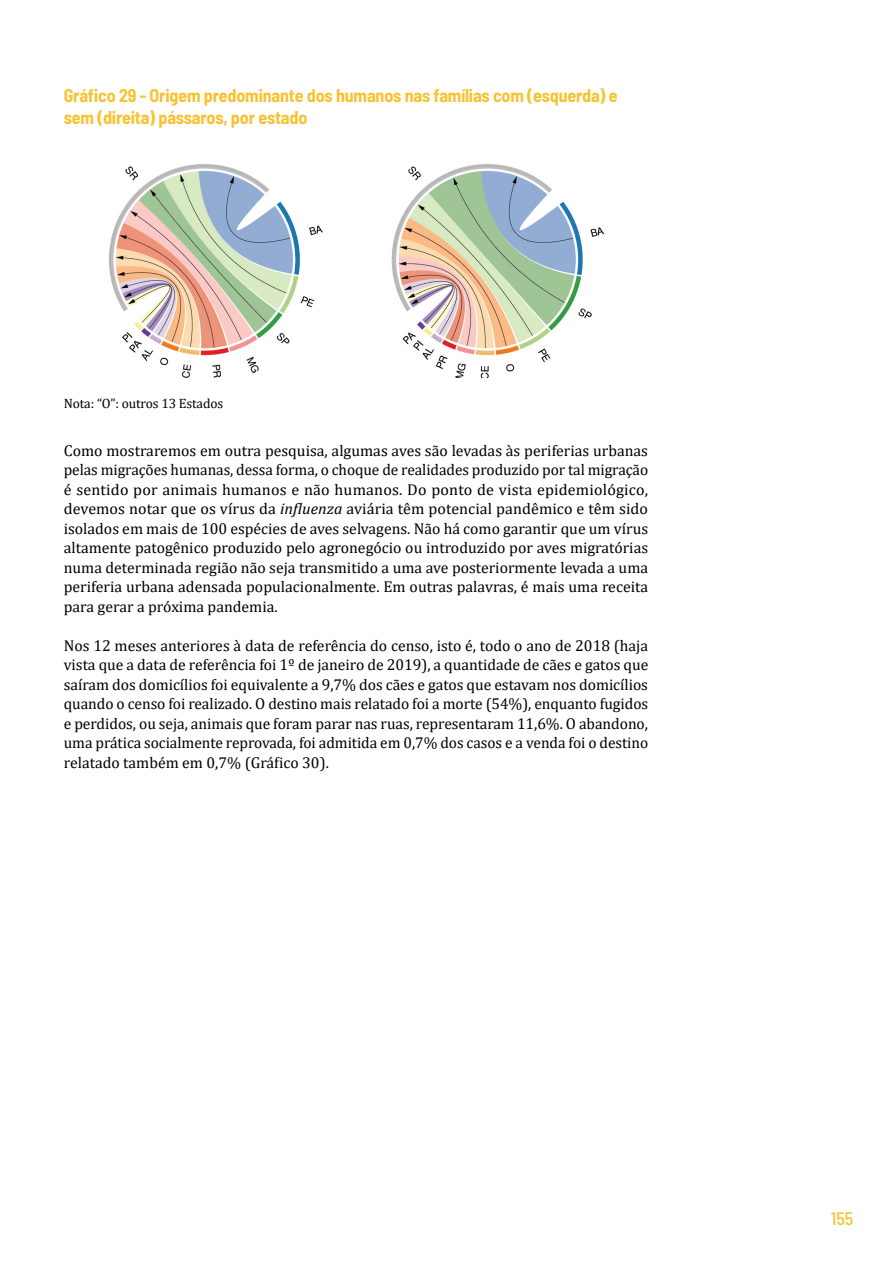
<style>
.page{position:relative;width:893px;height:1263px;background:#fff}
.page>*{position:absolute;margin:0;border:0;box-sizing:border-box;transform-origin:0 0}
.t1{font:700 semi-condensed 18px/21.6px "Barlow";letter-spacing:-.01em;color:#f7c334}
.t2{font:500 semi-condensed 18px "Barlow";color:#f7c334}
.t3{font:15.75px/19.5px "Cambria";color:#000;text-align:justify}
.t4{font:13.5px "Cambria";letter-spacing:-.01em;color:#000}
.s1{font-style:italic}
</style>
<div class="page">
<img style="left:109px;top:164px;width:494px;height:214px">
<p class="t1" style="left:64px;top:84px;width:555px">Gráfico 29 - Origem predominante dos humanos nas famílias com (esquerda) e sem (direita) pássaros, por estado</p>
<p class="t4" style="left:64px;top:395px;width:161px">Nota: “O”: outros 13 Estados</p>
<p class="t3" style="left:64px;top:440px;width:586px">Como mostraremos em outra pesquisa, algumas aves são levadas às periferias urbanas pelas migrações humanas, dessa forma, o choque de realidades produzido por tal migração é sentido por animais humanos e não humanos. Do ponto de vista epidemiológico, devemos notar que os vírus da <span class="s1">influenza</span> aviária têm potencial pandêmico e têm sido isolados em mais de 100 espécies de aves selvagens. Não há como garantir que um vírus altamente patogênico produzido pelo agronegócio ou introduzido por aves migratórias numa determinada região não seja transmitido a uma ave posteriormente levada a uma periferia urbana adensada populacionalmente. Em outras palavras, é mais uma receita para gerar a próxima pandemia.</p>
<p class="t3" style="left:64px;top:635px;width:586px">Nos 12 meses anteriores à data de referência do censo, isto é, todo o ano de 2018 (haja vista que a data de referência foi 1º de janeiro de 2019), a quantidade de cães e gatos que saíram dos domicílios foi equivalente a 9,7% dos cães e gatos que estavam nos domicílios quando o censo foi realizado. O destino mais relatado foi a morte (54%), enquanto fugidos e perdidos, ou seja, animais que foram parar nas ruas, representaram 11,6%. O abandono, uma prática socialmente reprovada, foi admitida em 0,7% dos casos e a venda foi o destino relatado também em 0,7% (Gráfico 30).</p>
<p class="t2" style="left:831px;top:1205px;width:24px">155</p>
</div>
